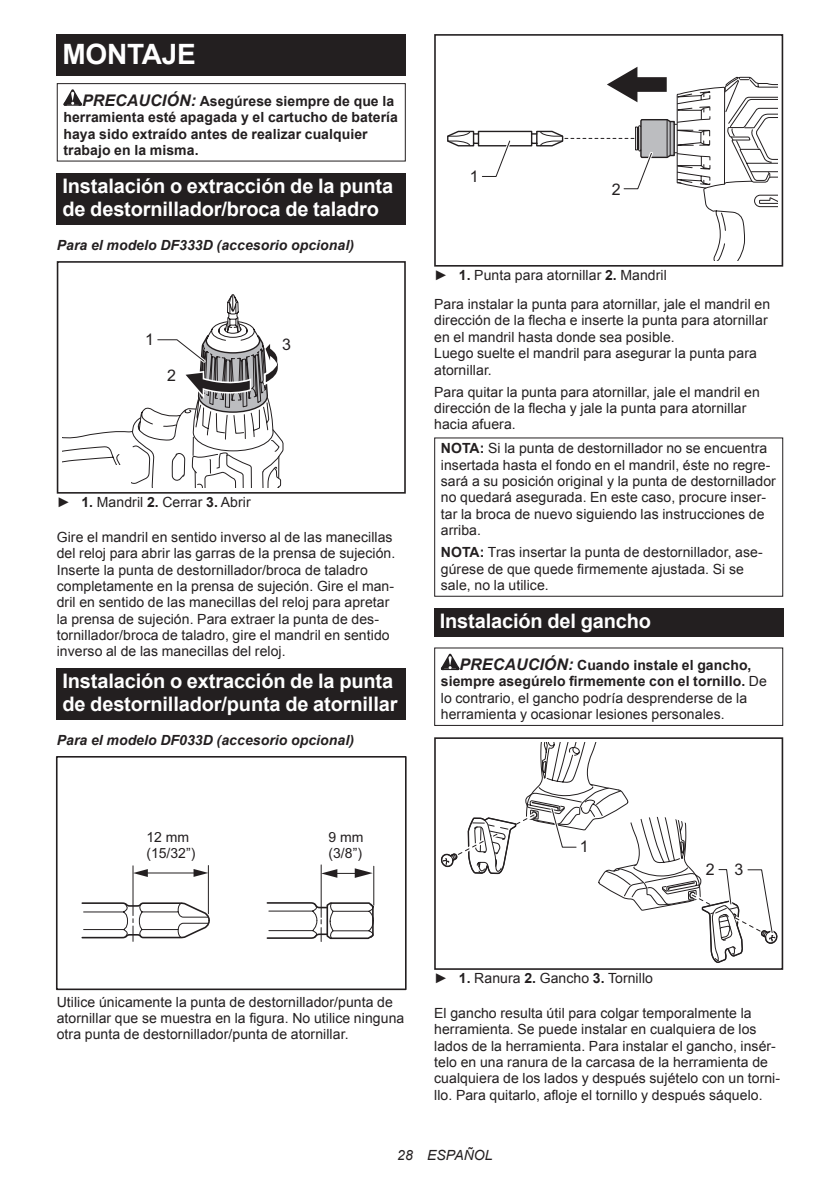
<style>
.page{position:relative;width:840px;height:1191px;background:#fff}
.page>*{position:absolute;margin:0;border:0;box-sizing:border-box;transform-origin:0 0}
.t1{font:700 28px "Arial";letter-spacing:-.01em;color:#fff}
.t2{font:700 20px/23.4px "Arial";letter-spacing:-.01em;color:#fff}
.t3{font:16px "Arial";color:#231f20}
.t4{font:14px/16.4px "Arial";letter-spacing:.005em;color:#231f20}
.t5{font:700 14px/16.4px "Arial";letter-spacing:.005em;color:#231f20}
.t6{font:italic 700 14px "Arial";letter-spacing:.005em;color:#231f20}
.t7{font:italic 14px "Arial";letter-spacing:.005em;color:#231f20}
.s1{font-style:italic;font-size:16px}
.s2{font-weight:700}
.s3{font-weight:700;font-style:italic;font-size:16px}
</style>
<div class="page">
<div style="left:57px;top:34px;width:348px;height:41px;background:#231f20"></div>
<svg style="left:63px;top:89px;width:19px;height:17px"></svg>
<div style="left:57px;top:83px;width:348px;height:79px;border:1px solid #231f20"></div>
<div style="left:57px;top:173px;width:348px;height:52px;background:#231f20"></div>
<svg style="left:62px;top:431px;width:70px;height:53px"></svg>
<div style="left:57px;top:465px;width:73px;height:28px;background:#fff"></div>
<div style="left:57px;top:261px;width:348px;height:232px;border:2px solid #231f20"></div>
<svg style="left:132px;top:261px;width:152px;height:232px"></svg>
<div style="left:57px;top:668px;width:348px;height:51px;background:#231f20"></div>
<svg style="left:266px;top:864px;width:109px;height:78px"></svg>
<svg style="left:81px;top:865px;width:129px;height:77px"></svg>
<div style="left:56px;top:756px;width:350px;height:234px;border:2px solid #231f20"></div>
<div style="left:434px;top:34px;width:348px;height:233px;border:2px solid #231f20"></div>
<svg style="left:447px;top:67px;width:330px;height:194px"></svg>
<div style="left:434px;top:437px;width:348px;height:160px;border:1px solid #231f20"></div>
<div style="left:434px;top:608px;width:348px;height:28px;background:#231f20"></div>
<svg style="left:440px;top:653px;width:19px;height:17px"></svg>
<div style="left:434px;top:647px;width:348px;height:79px;border:1px solid #231f20"></div>
<div style="left:434px;top:737px;width:348px;height:233px;border:2px solid #231f20"></div>
<svg style="left:440px;top:743px;width:338px;height:220px"></svg>
<h1 class="t1" style="left:62px;top:35px;width:135px">MONTAJE</h1>
<p class="t5" style="left:63px;top:93px;width:336px;text-indent:19px"><span class="s1">PRECAUCIÓN:</span> Asegúrese siempre de que la herramienta esté apagada y el cartucho de batería haya sido extraído antes de realizar cualquier trabajo en la misma.</p>
<h2 class="t2" style="left:62px;top:175px;width:332px">Instalación o extracción de la punta de destornillador/broca de taladro</h2>
<p class="t6" style="left:57px;top:235px;width:298px">Para el modelo DF333D (accesorio opcional)</p>
<p class="t3" style="left:145px;top:329px;width:10px">1</p>
<p class="t3" style="left:167px;top:365px;width:10px">2</p>
<p class="t3" style="left:282px;top:334px;width:10px">3</p>
<p class="t4" style="left:57px;top:494px;width:195px">► <span class="s2">1.</span> Mandril <span class="s2">2.</span> Cerrar <span class="s2">3.</span> Abrir</p>
<p class="t4" style="left:57px;top:529px;width:340px">Gire el mandril en sentido inverso al de las manecillas del reloj para abrir las garras de la prensa de sujeción.<br>Inserte la punta de destornillador/broca de taladro completamente en la prensa de sujeción. Gire el man&shy;dril en sentido de las manecillas del reloj para apretar la prensa de sujeción. Para extraer la punta de des&shy;tornillador/broca de taladro, gire el mandril en sentido inverso al de las manecillas del reloj.</p>
<h2 class="t2" style="left:62px;top:669px;width:336px">Instalación o extracción de la punta de destornillador/punta de atornillar</h2>
<p class="t6" style="left:57px;top:730px;width:298px">Para el modelo DF033D (accesorio opcional)</p>
<p class="t4" style="left:146px;top:828px;width:51px">12 mm (15/32”)</p>
<p class="t4" style="left:328px;top:828px;width:37px">9 mm (3/8”)</p>
<p class="t3" style="left:469px;top:166px;width:10px">1</p>
<p class="t3" style="left:611px;top:178px;width:10px">2</p>
<p class="t4" style="left:434px;top:261px;width:337px;line-height:28.8px">► <span class="s2">1.</span> Punta para atornillar <span class="s2">2.</span> Mandril<br>Para instalar la punta para atornillar, jale el mandril en</p>
<p class="t4" style="left:434px;top:312px;width:335px">dirección de la flecha e inserte la punta para atornillar en el mandril hasta donde sea posible.<br>Luego suelte el mandril para asegurar la punta para atornillar.</p>
<p class="t4" style="left:434px;top:384px;width:327px">Para quitar la punta para atornillar, jale el mandril en dirección de la flecha y jale la punta para atornillar hacia afuera.</p>
<p class="t4" style="left:440px;top:440px;width:336px"><span class="s2">NOTA:</span> Si la punta de destornillador no se encuentra insertada hasta el fondo en el mandril, éste no regre&shy;sará a su posición original y la punta de destornillador no quedará asegurada. En este caso, procure inser&shy;tar la broca de nuevo siguiendo las instrucciones de arriba.</p>
<p class="t4" style="left:440px;top:544px;width:323px"><span class="s2">NOTA:</span> Tras insertar la punta de destornillador, ase&shy;gúrese de que quede firmemente ajustada. Si se sale, no la utilice.</p>
<h2 class="t2" style="left:439px;top:610px;width:213px">Instalación del gancho</h2>
<p class="t4" style="left:440px;top:657px;width:327px;text-indent:19px"><span class="s3">PRECAUCIÓN:</span> <span class="s2">Cuando instale el gancho, siempre asegúrelo firmemente con el tornillo.</span> De lo contrario, el gancho podría desprenderse de la herramienta y ocasionar lesiones personales.</p>
<p class="t3" style="left:579px;top:836px;width:10px">1</p>
<p class="t3" style="left:705px;top:859px;width:39px">2 3</p>
<p class="t4" style="left:57px;top:993px;width:349px">Utilice únicamente la punta de destornillador/punta de atornillar que se muestra en la figura. No utilice ninguna otra punta de destornillador/punta de atornillar.</p>
<p class="t4" style="left:434px;top:970px;width:220px">► <span class="s2">1.</span> Ranura <span class="s2">2.</span> Gancho <span class="s2">3.</span> Tornillo</p>
<p class="t4" style="left:434px;top:1005px;width:347px">El gancho resulta útil para colgar temporalmente la herramienta. Se puede instalar en cualquiera de los lados de la herramienta. Para instalar el gancho, insér&shy;telo en una ranura de la carcasa de la herramienta de cualquiera de los lados y después sujételo con un torni&shy;llo. Para quitarlo, afloje el tornillo y después sáquelo.</p>
<p class="t7" style="left:397px;top:1146px;width:97px">28 ESPAÑOL</p>
</div>
